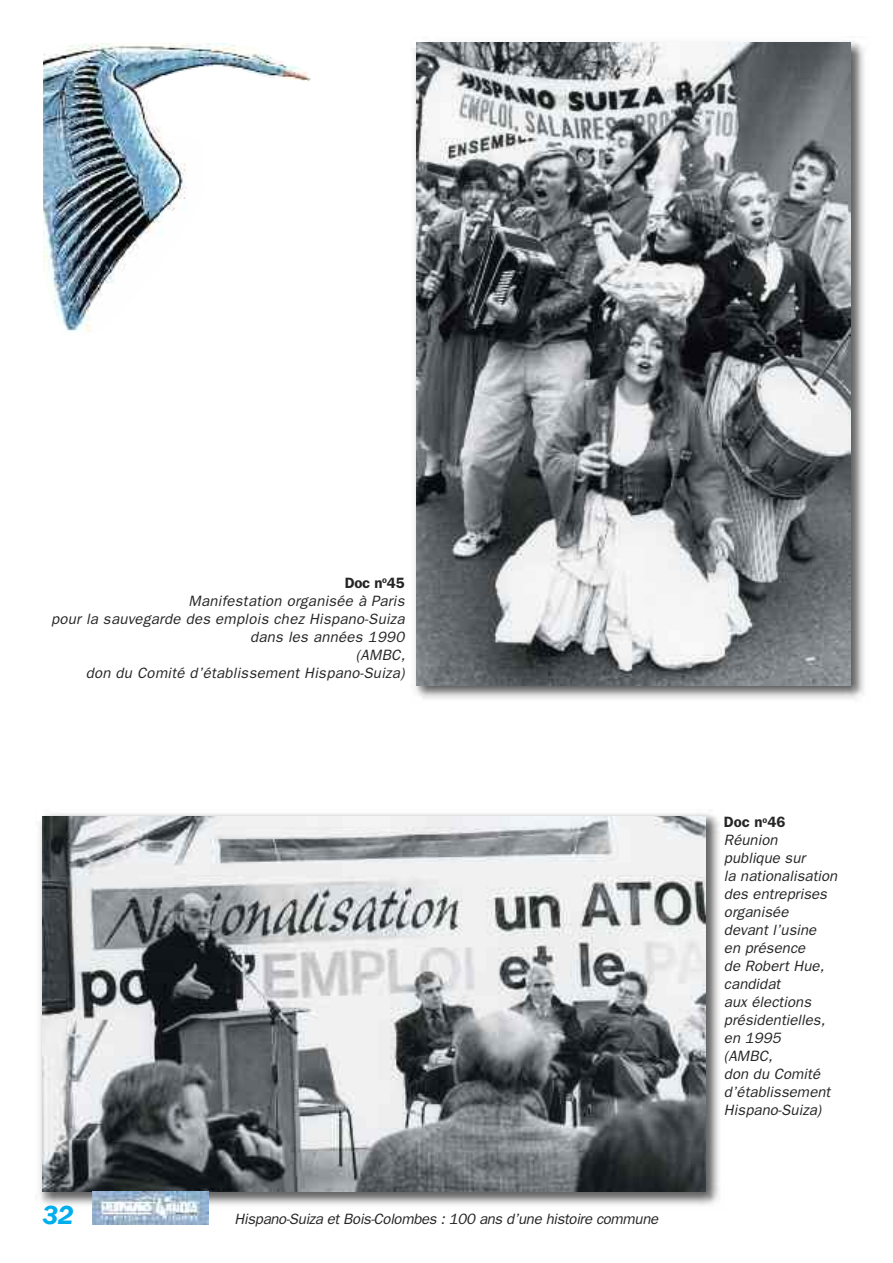
<style>
.page{position:relative;width:893px;height:1263px;background:#fff}
.page>*{position:absolute;margin:0;border:0;box-sizing:border-box;transform-origin:0 0}
.t1{font:italic 600 27px "Franklin Gothic";color:#00aded}
.t2{font:italic 15px/18px "Franklin Gothic";letter-spacing:.005em;color:#272627;text-align:right}
.t3{font:italic 15px "Franklin Gothic";letter-spacing:-.02em;color:#272627}
.s1{font-weight:600;font-style:normal}
</style>
<div class="page">
<img style="left:414px;top:41px;width:450px;height:658px">
<img style="left:417px;top:43px;width:433px;height:642px">
<img style="left:39px;top:813px;width:681px;height:397px">
<img style="left:43px;top:816px;width:663px;height:375px">
<img style="left:43px;top:43px;width:268px;height:289px">
<img style="left:92px;top:1192px;width:116px;height:32px">
<p class="t2" style="left:51px;top:573px;width:356px"><span class="s1">Doc n</span><sup>o</sup><span class="s1">45<br></span>Manifestation organisée à Paris<br>pour la sauvegarde des emplois chez Hispano-Suiza dans les années 1990<br>(AMBC,<br>don du Comité d’établissement Hispano-Suiza)</p>
<h1 class="t1" style="left:43px;top:1205px;width:33px">32</h1>
<p class="t3" style="left:235px;top:1210px;width:425px">Hispano-Suiza et Bois-Colombes : 100 ans d’une histoire commune</p>
<p class="t2" style="left:724px;top:812px;width:115px;text-align:left"><span class="s1">Doc n</span><sup>o</sup><span class="s1">46<br></span>Réunion publique sur<br>la nationalisation des entreprises organisée<br>devant l’usine<br>en présence<br>de Robert Hue, candidat<br>aux élections présidentielles, en 1995<br>(AMBC,<br>don du Comité d’établissement<br>Hispano-Suiza)</p>
</div>
